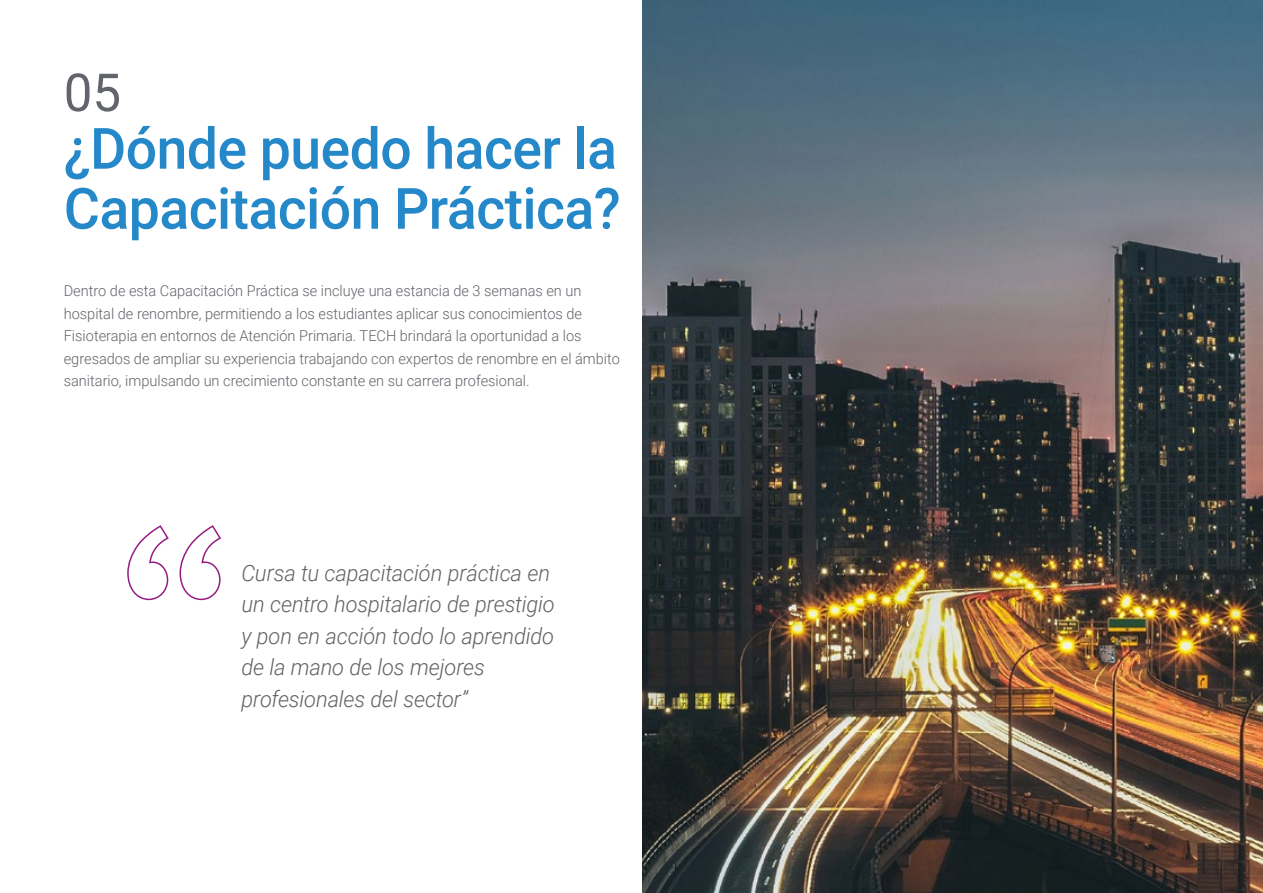
<style>
.page{position:relative;width:1263px;height:893px;background:#fff}
.page>*{position:absolute;margin:0;border:0;box-sizing:border-box;transform-origin:0 0}
.t1{font:500 57px/60px "Roboto";letter-spacing:-.01em;color:#2488c9}
.t2{font:52.5px "Roboto";color:#61646a}
.t3{font:italic 300 22.5px/31.5px "Roboto";letter-spacing:-.005em;color:#646363}
.t4{font:300 15px/22.5px "Roboto";color:#61646a}
</style>
<div class="page">
<svg style="left:127px;top:525px;width:94px;height:76px"></svg>
<img style="left:642px;top:0;width:621px;height:893px">
<h2 class="t2" style="left:64px;top:56px;width:59px">05</h2>
<h1 class="t1" style="left:64px;top:116px;width:558px">¿Dónde puedo hacer la<br>Capacitación Práctica?</h1>
<p class="t4" style="left:64px;top:279px;width:557px">Dentro de esta Capacitación Práctica se incluye una estancia de 3 semanas en un hospital de renombre, permitiendo a los estudiantes aplicar sus conocimientos de Fisioterapia en entornos de Atención Primaria. TECH brindará la oportunidad a los egresados de ampliar su experiencia trabajando con expertos de renombre en el ámbito sanitario, impulsando un crecimiento constante en su carrera profesional.</p>
<h3 class="t3" style="left:241px;top:556px;width:315px">Cursa tu capacitación práctica en un centro hospitalario de prestigio y pon en acción todo lo aprendido de la mano de los mejores profesionales del sector”</h3>
</div>
